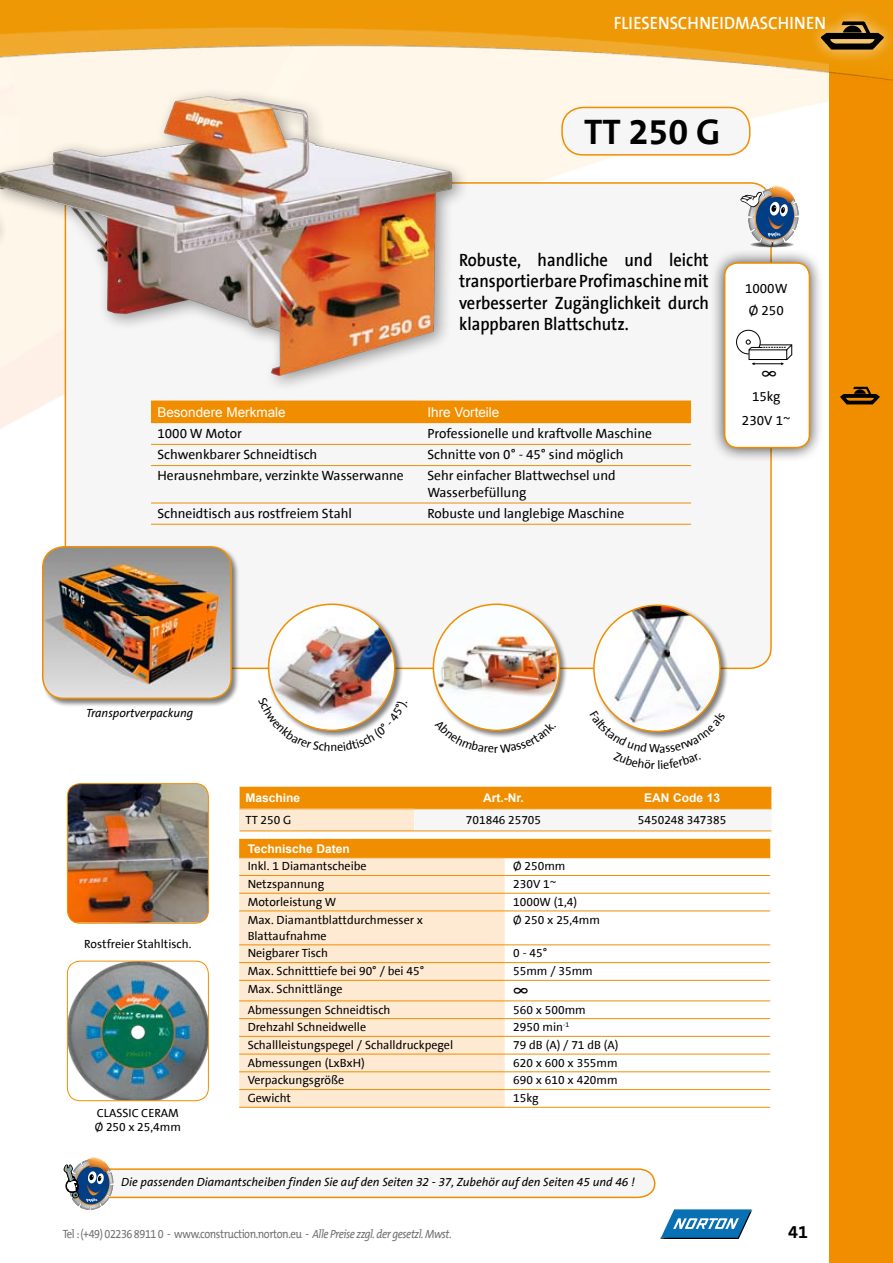
<style>
.page{position:relative;width:893px;height:1263px;background:#fff}
.page>*{position:absolute;margin:0;border:0;box-sizing:border-box;transform-origin:0 0}
.t1{font:700 36px "The Sans B7";color:#000}
.t2{font:20.25px "The Sans B5 Plain";color:#000;scale:.67 1}
.t3{font:600 18px/21.6px "The Sans B6";color:#000;text-align:justify;scale:.92 1}
.t4{font:600 18px "The Sans B6";color:#fff;scale:.92 1}
.t5{font:700 18px "The Sans B7";color:#000}
.t6{font:13.5px/22.2px "The Sans B5 Plain";color:#000}
.t7{font:13.5px "Arial";color:#fff}
.t8{font:12px/16.2px "The Sans B5 Plain";color:#000}
.t9{font:italic 12px "The Sans B5 Plain";color:#000}
.t10{font:12px "The Mix B5 Plain";letter-spacing:-.04em;color:#707173;scale:.9 1}
.t11{font:700 12px "Arial";color:#fff}
.s1{font-style:italic}
</style>
<div class="page">
<img style="left:63px;top:477px;width:709px;height:733px">
<div style="left:829px;top:0;width:64px;height:1263px;background:#f18e00"></div>
<img style="left:0;top:0;width:893px;height:185px">
<div style="left:806px;top:7px;width:87px;height:67px;background:#fff;opacity:.75"></div>
<svg style="left:820px;top:21px;width:65px;height:29px;background:#7a591f"></svg>
<svg style="left:840px;top:387px;width:40px;height:17px"></svg>
<svg style="left:240px;top:787px;width:531px;height:44px"></svg>
<hr style="left:240px;top:808px;width:174px;height:1px;background:#f18e00">
<hr style="left:414px;top:808px;width:179px;height:1px;background:#f18e00">
<hr style="left:593px;top:808px;width:178px;height:1px;background:#f18e00">
<hr style="left:240px;top:831px;width:174px;height:1px;background:#f18e00">
<hr style="left:414px;top:831px;width:179px;height:1px;background:#f18e00">
<hr style="left:593px;top:831px;width:178px;height:1px;background:#f18e00">
<div style="left:239px;top:839px;width:531px;height:18px;background:#f18e00"></div>
<div style="left:239px;top:858px;width:266px;height:249px;background:#feead2"></div>
<hr style="left:239px;top:857px;width:266px;height:1px;background:#f18e00">
<hr style="left:239px;top:875px;width:266px;height:1px;background:#f18e00">
<hr style="left:239px;top:893px;width:266px;height:1px;background:#f18e00">
<hr style="left:239px;top:911px;width:266px;height:1px;background:#f18e00">
<hr style="left:505px;top:857px;width:265px;height:1px;background:#f18e00">
<hr style="left:505px;top:875px;width:265px;height:1px;background:#f18e00">
<hr style="left:505px;top:893px;width:265px;height:1px;background:#f18e00">
<hr style="left:505px;top:911px;width:265px;height:1px;background:#f18e00">
<hr style="left:239px;top:944px;width:266px;height:1px;background:#f18e00">
<hr style="left:239px;top:962px;width:266px;height:1px;background:#f18e00">
<hr style="left:505px;top:944px;width:265px;height:1px;background:#f18e00">
<hr style="left:505px;top:962px;width:265px;height:1px;background:#f18e00">
<hr style="left:239px;top:980px;width:266px;height:1px;background:#f18e00">
<hr style="left:505px;top:980px;width:265px;height:1px;background:#f18e00">
<hr style="left:239px;top:1001px;width:266px;height:1px;background:#f18e00">
<hr style="left:239px;top:1018px;width:266px;height:1px;background:#f18e00">
<hr style="left:505px;top:1001px;width:265px;height:1px;background:#f18e00">
<hr style="left:505px;top:1018px;width:265px;height:1px;background:#f18e00">
<hr style="left:239px;top:1036px;width:266px;height:1px;background:#f18e00">
<hr style="left:239px;top:1054px;width:266px;height:1px;background:#f18e00">
<hr style="left:505px;top:1036px;width:265px;height:1px;background:#f18e00">
<hr style="left:505px;top:1054px;width:265px;height:1px;background:#f18e00">
<hr style="left:505px;top:1071px;width:265px;height:1px;background:#f18e00">
<hr style="left:239px;top:1071px;width:266px;height:1px;background:#f18e00">
<hr style="left:239px;top:1089px;width:266px;height:1px;background:#f18e00">
<hr style="left:239px;top:1107px;width:266px;height:1px;background:#f18e00">
<hr style="left:505px;top:1089px;width:265px;height:1px;background:#f18e00">
<hr style="left:505px;top:1107px;width:265px;height:1px;background:#f18e00">
<div style="left:65px;top:183px;width:706px;height:485px;background:#f6f6f6;border-radius:21px"></div>
<div style="left:562px;top:107px;width:188px;height:48px;background:#f6f6f6;border-radius:21px"></div>
<div style="left:561px;top:107px;width:189px;height:49px;border:2px solid #f18e00;border-radius:21px"></div>
<img style="left:67px;top:784px;width:141px;height:138px">
<div style="left:67px;top:783px;width:142px;height:140px;border:1px solid #f18e00;border-radius:13px"></div>
<img style="left:67px;top:961px;width:141px;height:140px">
<div style="left:67px;top:961px;width:142px;height:140px;border:1px solid #f18e00;border-radius:13px"></div>
<div style="left:592px;top:603px;width:143px;height:143px;background:#000;opacity:.5"></div>
<img style="left:594px;top:605px;width:126px;height:106px">
<div style="left:431px;top:602px;width:143px;height:143px;background:#000;opacity:.5"></div>
<img style="left:433px;top:604px;width:126px;height:124px">
<div style="left:709px;top:247px;width:128px;height:223px;background:#000;opacity:.75"></div>
<div style="left:725px;top:263px;width:84px;height:185px;background:#fff;border-radius:13px"></div>
<svg style="left:736px;top:329px;width:57px;height:36px"></svg>
<div style="left:724px;top:262px;width:86px;height:186px;border:2px solid #f18e00;border-radius:13px"></div>
<div style="left:267px;top:602px;width:143px;height:143px;background:#000;opacity:.5"></div>
<img style="left:269px;top:609px;width:126px;height:115px">
<svg style="left:750px;top:242px;width:44px;height:6px"></svg>
<svg style="left:740px;top:185px;width:59px;height:61px"></svg>
<div style="left:0;top:86px;width:517px;height:391px;background:#000;opacity:.4"></div>
<img style="left:0;top:96px;width:452px;height:280px">
<div style="left:151px;top:400px;width:540px;height:23px;background:#f18e00"></div>
<hr style="left:151px;top:444px;width:270px;height:1px;background:#f18e00">
<hr style="left:421px;top:444px;width:270px;height:1px;background:#f18e00">
<hr style="left:151px;top:465px;width:270px;height:1px;background:#f18e00">
<hr style="left:421px;top:465px;width:270px;height:1px;background:#f18e00">
<hr style="left:151px;top:503px;width:270px;height:1px;background:#f18e00">
<hr style="left:421px;top:503px;width:270px;height:1px;background:#f18e00">
<hr style="left:151px;top:524px;width:270px;height:1px;background:#f18e00">
<hr style="left:421px;top:524px;width:270px;height:1px;background:#f18e00">
<div style="left:41px;top:545px;width:205px;height:168px;background:#000;opacity:.5"></div>
<img style="left:43px;top:547px;width:188px;height:151px">
<div style="left:42px;top:546px;width:190px;height:153px;border:2px solid #f18e00;border-radius:21px"></div>
<svg style="left:64px;top:1156px;width:688px;height:83px"></svg>
<svg style="left:435px;top:719px;width:58px;height:34px"></svg>
<svg style="left:500px;top:722px;width:56px;height:31px"></svg>
<svg style="left:258px;top:697px;width:72px;height:54px"></svg>
<svg style="left:337px;top:700px;width:71px;height:51px"></svg>
<svg style="left:590px;top:711px;width:135px;height:58px"></svg>
<h3 class="t4" style="left:614px;top:14px;width:232px">fliesenschneidmaschinen</h3>
<h1 class="t1" style="left:584px;top:113px;width:138px">TT 250 G</h1>
<h3 class="t3" style="left:459px;top:249px;width:273px">Robuste, handliche und leicht transportierbare Profimaschine mit verbesserter Zugänglichkeit durch klappbaren Blattschutz.</h3>
<p class="t7" style="left:157px;top:403px;width:130px">Besondere Merkmale</p>
<p class="t7" style="left:427px;top:403px;width:74px">Ihre Vorteile</p>
<p class="t6" style="left:157px;top:423px;width:86px">1000 W Motor</p>
<p class="t6" style="left:427px;top:423px;width:226px">Professionelle und kraftvolle Maschine</p>
<p class="t6" style="left:157px;top:444px;width:162px">Schwenkbarer Schneidtisch</p>
<p class="t6" style="left:427px;top:444px;width:198px">Schnitte von 0° - 45° sind möglich</p>
<p class="t6" style="left:157px;top:465px;width:248px">Herausnehmbare, verzinkte Wasserwanne</p>
<p class="t6" style="left:427px;top:468px;width:190px;line-height:16.2px">Sehr einfacher Blattwechsel und<br>Wasserbefüllung</p>
<p class="t6" style="left:157px;top:503px;width:196px">Schneidtisch aus rostfreiem Stahl</p>
<p class="t6" style="left:427px;top:503px;width:198px">Robuste und langlebige Maschine</p>
<p class="t6" style="left:745px;top:278px;width:44px">1000W<br>Ø 250</p>
<h2 class="t2" style="left:780px;top:370px;width:13px;rotate:90deg">8</h2>
<p class="t6" style="left:742px;top:385px;width:50px;line-height:24px;text-align:center">15kg<br>230V 1~</p>
<p class="t9" style="left:86px;top:707px;width:109px">Transportverpackung</p>
<p class="t8" style="left:84px;top:936px;width:109px">Rostfreier Stahltisch.</p>
<p class="t8" style="left:95px;top:1106px;width:87px;line-height:14.4px">CLASSIC CERAM<br>Ø 250 x 25,4mm</p>
<p class="t8" style="left:330px;top:739px;width:9px">n</p>
<p class="t8" style="left:494px;top:741px;width:6px">r</p>
<p class="t11" style="left:246px;top:790px;width:56px">Maschine</p>
<p class="t11" style="left:483px;top:790px;width:42px">Art.-Nr.</p>
<p class="t11" style="left:644px;top:790px;width:78px">EAN Code 13</p>
<p class="t8" style="left:246px;top:812px;width:47px">TT 250 G</p>
<p class="t8" style="left:466px;top:812px;width:77px">701846 25705</p>
<p class="t8" style="left:638px;top:812px;width:90px">5450248 347385</p>
<p class="t11" style="left:248px;top:840px;width:104px">Technische Daten</p>
<p class="t8" style="left:248px;top:859px;width:120px">Inkl. 1 Diamantscheibe</p>
<p class="t8" style="left:513px;top:859px;width:54px">Ø 250mm</p>
<p class="t8" style="left:248px;top:876px;width:78px">Netzspannung</p>
<p class="t8" style="left:513px;top:876px;width:45px">230V 1~</p>
<p class="t8" style="left:248px;top:894px;width:90px">Motorleistung W</p>
<p class="t8" style="left:513px;top:894px;width:65px">1000W (1,4)</p>
<p class="t8" style="left:248px;top:912px;width:177px">Max. Diamantblattdurchmesser x<br>Blattaufnahme</p>
<p class="t8" style="left:513px;top:912px;width:88px">Ø 250 x 25,4mm</p>
<p class="t8" style="left:248px;top:946px;width:82px">Neigbarer Tisch</p>
<p class="t8" style="left:513px;top:946px;width:36px">0 - 45°</p>
<p class="t8" style="left:248px;top:963px;width:178px">Max. Schnitttiefe bei 90° / bei 45°</p>
<p class="t8" style="left:513px;top:963px;width:81px">55mm / 35mm</p>
<p class="t8" style="left:248px;top:981px;width:96px">Max. Schnittlänge</p>
<h2 class="t2" style="left:531px;top:987px;width:13px;rotate:90deg">8</h2>
<p class="t8" style="left:248px;top:1002px;width:144px">Abmessungen Schneidtisch</p>
<p class="t8" style="left:513px;top:1002px;width:74px">560 x 500mm</p>
<p class="t8" style="left:248px;top:1019px;width:120px">Drehzahl Schneidwelle</p>
<p class="t8" style="left:513px;top:1019px;width:57px">2950 min<sup>-1</sup></p>
<p class="t8" style="left:248px;top:1037px;width:207px">Schallleistungspegel / Schalldruckpegel</p>
<p class="t8" style="left:513px;top:1037px;width:107px">79 dB (A) / 71 dB (A)</p>
<p class="t8" style="left:248px;top:1055px;width:119px">Abmessungen (LxBxH)</p>
<p class="t8" style="left:513px;top:1055px;width:106px">620 x 600 x 355mm</p>
<p class="t8" style="left:248px;top:1073px;width:98px">Verpackungsgröße</p>
<p class="t8" style="left:513px;top:1073px;width:106px">690 x 610 x 420mm</p>
<p class="t8" style="left:248px;top:1090px;width:45px">Gewicht</p>
<p class="t8" style="left:513px;top:1090px;width:27px">15kg</p>
<p class="t9" style="left:121px;top:1175px;width:515px">Die passenden Diamantscheiben finden Sie auf den Seiten 32 - 37, Zubehör auf den Seiten 45 und 46 !</p>
<p class="t10" style="left:63px;top:1227px;width:434px">Tel : (+49) 02236 8911 0 - www.construction.norton.eu - <span class="s1">Alle Preise zzgl. der gesetzl. Mwst.</span></p>
<h3 class="t5" style="left:788px;top:1223px;width:21px">41</h3>
</div>
